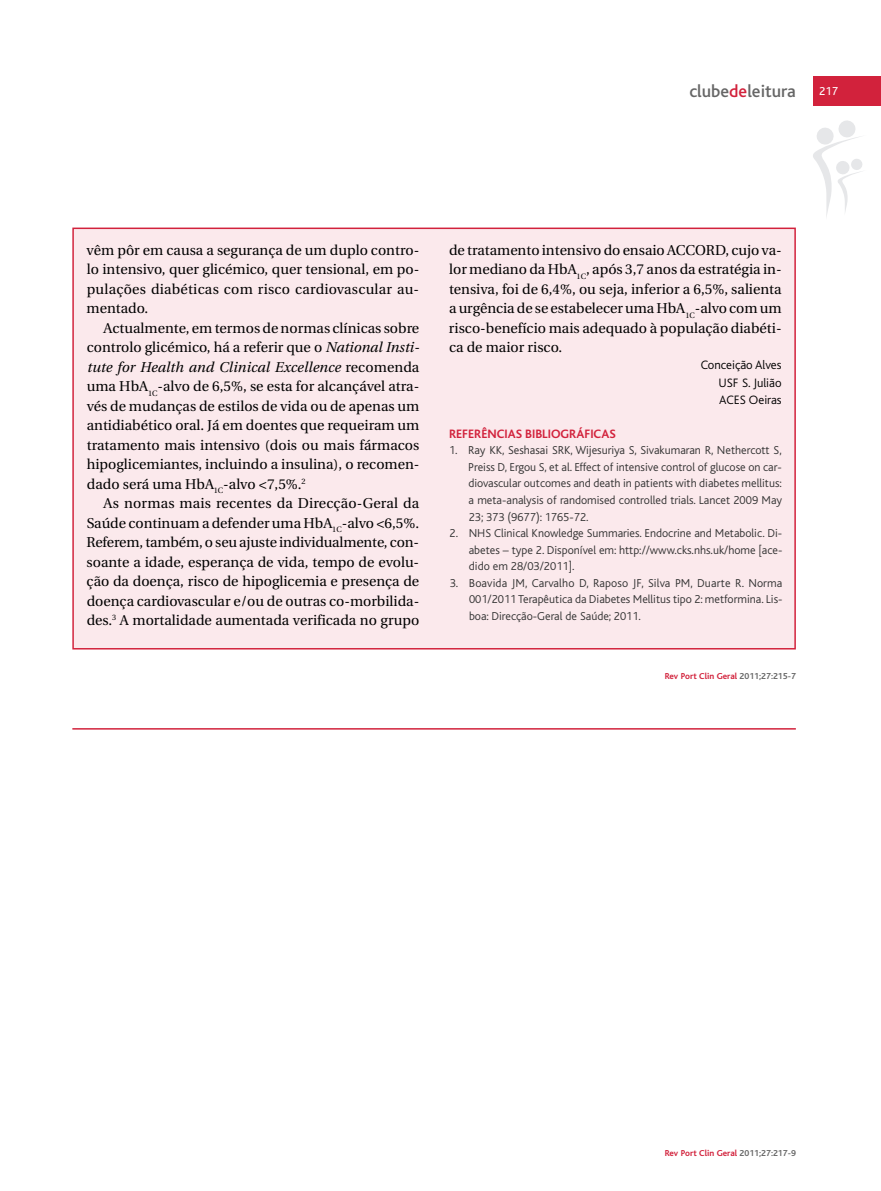
<style>
.page{position:relative;width:881px;height:1191px;background:#fff}
.page>*{position:absolute;margin:0;border:0;box-sizing:border-box;transform-origin:0 0}
.t1{font:500 18px "Bliss";color:#666}
.t2{font:14.25px/19.5px "Utopia";color:#000;text-align:justify}
.t3{font:300 12.75px/17.2px "Bliss";color:#000;text-align:justify}
.t4{font:700 12.75px "Bliss";color:#d2223c}
.t5{font:300 12px/16.5px "Bliss";color:#333;text-align:justify}
.t6{font:12px "Bliss";color:#fff}
.t7{font:700 9px "Bliss";color:#d2223c}
.s1{color:#d2223c}
.s2{font-style:italic}
.s3{color:#666}
</style>
<div class="page">
<svg style="left:813px;top:120px;width:49px;height:97px"></svg>
<div style="left:812px;top:77px;width:68px;height:29px;background:#d2223c"></div>
<hr style="left:72px;top:728px;width:723px;height:1px;background:#d2223c">
<div style="left:74px;top:229px;width:720px;height:419px;background:#fbe9ec"></div>
<div style="left:72px;top:227px;width:723px;height:422px;border:2px solid #d2223c"></div>
<p class="t1" style="left:689px;top:85px;width:108px">clube<span class="s1">de</span>leitura</p>
<p class="t6" style="left:819px;top:87px;width:20px">217</p>
<p class="t2" style="left:87px;top:241px;width:334px">vêm pôr em causa a segurança de um duplo contro&shy;lo intensivo, quer glicémico, quer tensional, em po&shy;pulações diabéticas com risco cardiovascular au&shy;mentado.</p>
<p class="t2" style="left:87px;top:319px;width:334px;text-indent:17px">Actualmente, em termos de normas clínicas sobre controlo glicémico, há a referir que o <span class="s2">National Insti&shy;tute for Health and Clinical Excellence</span> recomenda uma HbA<sub>1C</sub>-alvo de 6,5%, se esta for alcançável atra&shy;vés de mudanças de estilos de vida ou de apenas um antidiabético oral. Já em doentes que requeiram um tratamento mais intensivo (dois ou mais fármacos hipoglicemiantes, incluindo a insulina), o recomen&shy;dado será uma HbA<sub>1C</sub>-alvo &lt;7,5%.<sup>2</sup></p>
<p class="t2" style="left:86px;top:495px;width:334px;text-indent:17px">As normas mais recentes da Direcção-Geral da Saúde continuam a defender uma HbA<sub>1C</sub>-alvo &lt;6,5%.<br>Referem, também, o seu ajuste individualmente, con&shy;soante a idade, esperança de vida, tempo de evolu&shy;ção da doença, risco de hipoglicemia e presença de doença cardiovascular e/ou de outras co-morbilida&shy;des.<sup>3</sup> A mortalidade aumentada verificada no grupo</p>
<p class="t2" style="left:449px;top:241px;width:334px">de tratamento intensivo do ensaio ACCORD, cujo va&shy;lor mediano da HbA<sub>1C</sub>, após 3,7 anos da estratégia in&shy;tensiva, foi de 6,4%, ou seja, inferior a 6,5%, salienta a urgência de se estabelecer uma HbA<sub>1C</sub>-alvo com um risco-benefício mais adequado à população diabéti&shy;ca de maior risco.</p>
<p class="t3" style="left:718px;top:358px;width:65px;text-indent:-17px">Conceição Alves USF S. Julião ACES Oeiras</p>
<p class="t4" style="left:449px;top:429px;width:168px">REFERÊNCIAS BIBLIOGRÁFICAS</p>
<p class="t5" style="left:468px;top:443px;width:315px;text-indent:-19px">1. Ray KK, Seshasai SRK, Wijesuriya S, Sivakumaran R, Nethercott S, Preiss D, Ergou S, et al. Effect of intensive control of glucose on car&shy;diovascular outcomes and death in patients with diabetes mellitus: a meta-analysis of randomised controlled trials. Lancet 2009 May 23; 373 (9677): 1765-72.</p>
<p class="t5" style="left:468px;top:526px;width:315px;text-indent:-19px">2. NHS Clinical Knowledge Summaries. Endocrine and Metabolic. Di&shy;abetes – type 2. Disponível em: http://www.cks.nhs.uk/home [ace&shy;dido em 28/03/2011].</p>
<p class="t5" style="left:469px;top:576px;width:315px;text-indent:-19px">3. Boavida JM, Carvalho D, Raposo JF, Silva PM, Duarte R. Norma 001/2011 Terapêutica da Diabetes Mellitus tipo 2: metformina. Lis&shy;boa: Direcção-Geral de Saúde; 2011.</p>
<p class="t7" style="left:664px;top:673px;width:132px">Rev Port Clin Geral <span class="s3">2011;27:215-7</span></p>
<p class="t7" style="left:664px;top:1149px;width:132px">Rev Port Clin Geral <span class="s3">2011;27:217-9</span></p>
</div>
